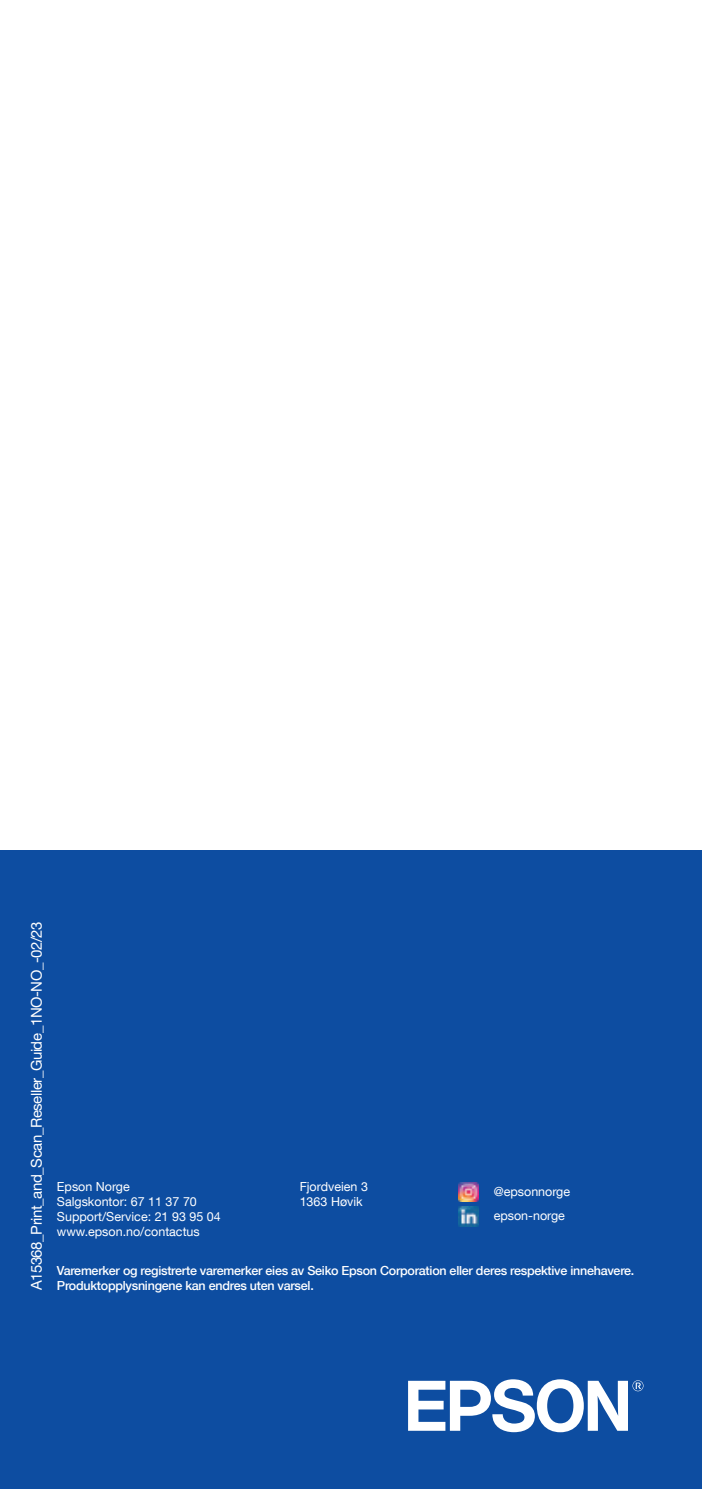
<style>
.page{position:relative;width:702px;height:1489px;background:#fff}
.page>*{position:absolute;margin:0;border:0;box-sizing:border-box;transform-origin:0 0}
.t1{font:15px "Helvetica Neue LT Pro";letter-spacing:-.03em;color:#fff}
.t2{font:500 12.5px "Helvetica Neue LT Com";letter-spacing:-.02em;color:#fff}
.t3{font:12.5px "Helvetica Neue LT Com";color:#fff}
</style>
<div class="page">
<div style="left:0;top:850px;width:702px;height:638px;background:#0d4da1"></div>
<svg style="left:408px;top:1379px;width:235px;height:52px"></svg>
<img style="left:458px;top:1182px;width:20px;height:19px">
<img style="left:458px;top:1206px;width:20px;height:20px">
<p class="t1" style="left:28px;top:1290px;width:370px;rotate:-90deg">A15368_Print_and_Scan_Reseller_Guide_1NO-NO_-02/23</p>
<p class="t3" style="left:57px;top:1178px;width:74px">Epson Norge</p>
<p class="t3" style="left:57px;top:1193px;width:141px">Salgskontor: 67 11 37 70</p>
<p class="t3" style="left:57px;top:1208px;width:165px">Support/Service: 21 93 95 04</p>
<p class="t3" style="left:57px;top:1223px;width:144px">www.epson.no/contactus</p>
<p class="t3" style="left:300px;top:1178px;width:70px">Fjordveien 3</p>
<p class="t3" style="left:300px;top:1193px;width:64px">1363 Høvik</p>
<p class="t3" style="left:493px;top:1183px;width:78px">@epsonnorge</p>
<p class="t3" style="left:493px;top:1208px;width:73px">epson-norge</p>
<p class="t2" style="left:57px;top:1263px;width:579px">Varemerker og registrerte varemerker eies av Seiko Epson Corporation eller deres respektive innehavere.</p>
<p class="t2" style="left:57px;top:1278px;width:258px">Produktopplysningene kan endres uten varsel.</p>
</div>
